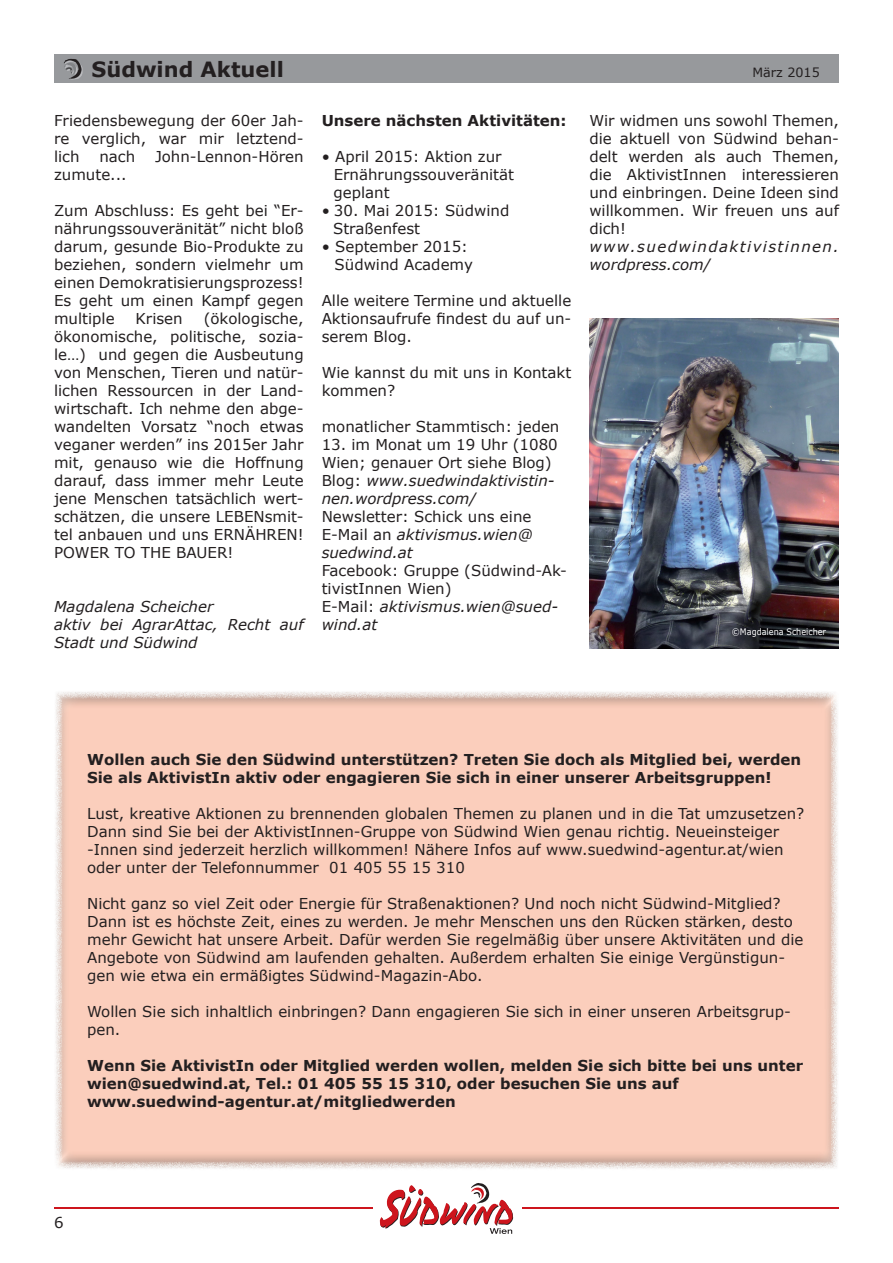
<style>
.page{position:relative;width:893px;height:1263px;background:#fff}
.page>*{position:absolute;margin:0;border:0;box-sizing:border-box;transform-origin:0 0}
.t1{font:700 21px "Verdana";color:#231f20}
.t2{font:15px/18px "Verdana";color:#231f20}
.t3{font:700 15px/18px "Verdana";color:#231f20}
.t4{font:italic 15px/18px "Verdana";color:#231f20}
.t5{font:italic 15px/18px "Verdana";letter-spacing:.095em;color:#231f20}
.t6{font:12.75px "Verdana";color:#231f20}
.t7{font:9px "Verdana";color:#fff;scale:.9 1}
.s1{font-style:italic}
</style>
<div class="page">
<div style="left:54px;top:54px;width:785px;height:29px;background:#97999c"></div>
<img style="left:69px;top:67px;width:14px;height:13px">
<img style="left:64px;top:59px;width:13px;height:8px">
<img style="left:65px;top:60px;width:17px;height:18px">
<hr style="left:54px;top:1207px;width:318px;height:2px;background:#cd151d">
<hr style="left:522px;top:1207px;width:317px;height:2px;background:#cd151d">
<svg style="left:380px;top:1183px;width:133px;height:51px"></svg>
<img style="left:589px;top:319px;width:250px;height:329px">
<img style="left:55px;top:691px;width:783px;height:478px">
<h1 class="t1" style="left:92px;top:56px;width:194px">Südwind Aktuell</h1>
<p class="t6" style="left:752px;top:65px;width:69px">März 2015</p>
<p class="t2" style="left:54px;top:111px;width:251px;text-align:justify">Friedensbewegung der 60er Jah&shy;re verglich, war mir letztend&shy;lich</p>
<p class="t2" style="left:99px;top:147px;width:37px">nach</p>
<p class="t2" style="left:155px;top:147px;width:150px">John-Lennon-Hören</p>
<p class="t2" style="left:54px;top:165px;width:74px">zumute...</p>
<p class="t2" style="left:54px;top:201px;width:251px;text-align:justify">Zum Abschluss: Es geht bei “Er&shy;nährungssouveränität” nicht bloß darum, gesunde Bio-Produkte zu beziehen, sondern vielmehr um einen Demokratisierungsprozess!<br>Es geht um einen Kampf gegen multiple</p>
<p class="t2" style="left:54px;top:309px;width:251px;text-align:justify;text-indent:150px">(ökologische, ökonomische, politische, sozia&shy;le…) und gegen die Ausbeutung von Menschen, Tieren und natür&shy;lichen Ressourcen in der Land&shy;wirtschaft. Ich nehme den abge&shy;wandelten Vorsatz “noch etwas veganer werden” ins 2015er Jahr mit, genauso wie die Hoffnung darauf, dass immer mehr Leute jene Menschen tatsächlich wert&shy;schätzen, die unsere LEBENsmit&shy;tel anbauen und uns ERNÄHREN!<br>POWER TO THE BAUER!</p>
<p class="t2" style="left:136px;top:309px;width:49px">Krisen</p>
<p class="t4" style="left:54px;top:598px;width:251px">Magdalena Scheicher<br>aktiv bei AgrarAttac, Recht auf<br>Stadt und Südwind</p>
<p class="t3" style="left:322px;top:111px;width:246px">Unsere nächsten Aktivitäten:</p>
<p class="t2" style="left:333px;top:147px;width:182px;text-indent:-12px">• April 2015: Aktion zur<br>Ernährungssouveränität geplant</p>
<p class="t2" style="left:333px;top:201px;width:178px;text-indent:-11px">• 30. Mai 2015: Südwind<br>Straßenfest</p>
<p class="t2" style="left:335px;top:237px;width:140px;text-indent:-13px">• September 2015:<br>Südwind Academy</p>
<p class="t2" style="left:322px;top:291px;width:251px;text-align:justify">Alle weitere Termine und aktuelle Aktionsaufrufe findest du auf un&shy;serem Blog.</p>
<p class="t2" style="left:322px;top:363px;width:251px">Wie kannst du mit uns in Kontakt kommen?</p>
<p class="t2" style="left:322px;top:417px;width:239px">monatlicher Stammtisch: jeden</p>
<p class="t2" style="left:322px;top:435px;width:238px">13. im Monat um 19 Uhr (1080<br>Wien; genauer Ort siehe Blog)<br>Blog: <span class="s1">www.suedwindaktivistin&shy;nen.wordpress.com/</span></p>
<p class="t2" style="left:322px;top:507px;width:213px;text-align:justify">Newsletter: Schick uns eine E-Mail an <span class="s1">aktivismus.wien@ suedwind.at</span></p>
<p class="t2" style="left:322px;top:561px;width:247px">Facebook: Gruppe (Südwind-Ak&shy;tivistInnen Wien)<br>E-Mail: <span class="s1">aktivismus.wien@sued&shy;wind.at</span></p>
<p class="t2" style="left:589px;top:111px;width:251px;text-align:justify">Wir widmen uns sowohl Themen, die aktuell von Südwind behan&shy;delt werden als auch Themen, die AktivistInnen interessieren und einbringen. Deine Ideen sind willkommen. Wir freuen uns auf dich!</p>
<p class="t5" style="left:589px;top:238px;width:251px">www.suedwindaktivistinnen. wordpress.com/</p>
<p class="t7" style="left:732px;top:626px;width:106px">©Magdalena Scheicher</p>
<p class="t3" style="left:87px;top:750px;width:716px">Wollen auch Sie den Südwind unterstützen? Treten Sie doch als Mitglied bei, werden<br>Sie als AktivistIn aktiv oder engagieren Sie sich in einer unserer Arbeitsgruppen!</p>
<p class="t2" style="left:87px;top:804px;width:719px">Lust, kreative Aktionen zu brennenden globalen Themen zu planen und in die Tat umzusetzen?<br>Dann sind Sie bei der AktivistInnen-Gruppe von Südwind Wien genau richtig. Neueinsteiger -Innen sind jederzeit herzlich willkommen! Nähere Infos auf www.suedwind-agentur.at/wien oder unter der Telefonnummer 01 405 55 15 310</p>
<p class="t2" style="left:87px;top:894px;width:718px">Nicht ganz so viel Zeit oder Energie für Straßenaktionen? Und noch nicht Südwind-Mitglied?<br>Dann ist es höchste Zeit, eines zu werden. Je mehr Menschen uns den Rücken stärken, desto mehr Gewicht hat unsere Arbeit. Dafür werden Sie regelmäßig über unsere Aktivitäten und die Angebote von Südwind am laufenden gehalten. Außerdem erhalten Sie einige Vergünstigun&shy;gen wie etwa ein ermäßigtes Südwind-Magazin-Abo.</p>
<p class="t2" style="left:87px;top:1002px;width:705px">Wollen Sie sich inhaltlich einbringen? Dann engagieren Sie sich in einer unseren Arbeitsgrup&shy;pen.</p>
<p class="t3" style="left:87px;top:1056px;width:717px">Wenn Sie AktivistIn oder Mitglied werden wollen, melden Sie sich bitte bei uns unter wien@suedwind.at, Tel.: 01 405 55 15 310, oder besuchen Sie uns auf www.suedwind-agentur.at/mitgliedwerden</p>
<p class="t2" style="left:54px;top:1213px;width:11px">6</p>
</div>
